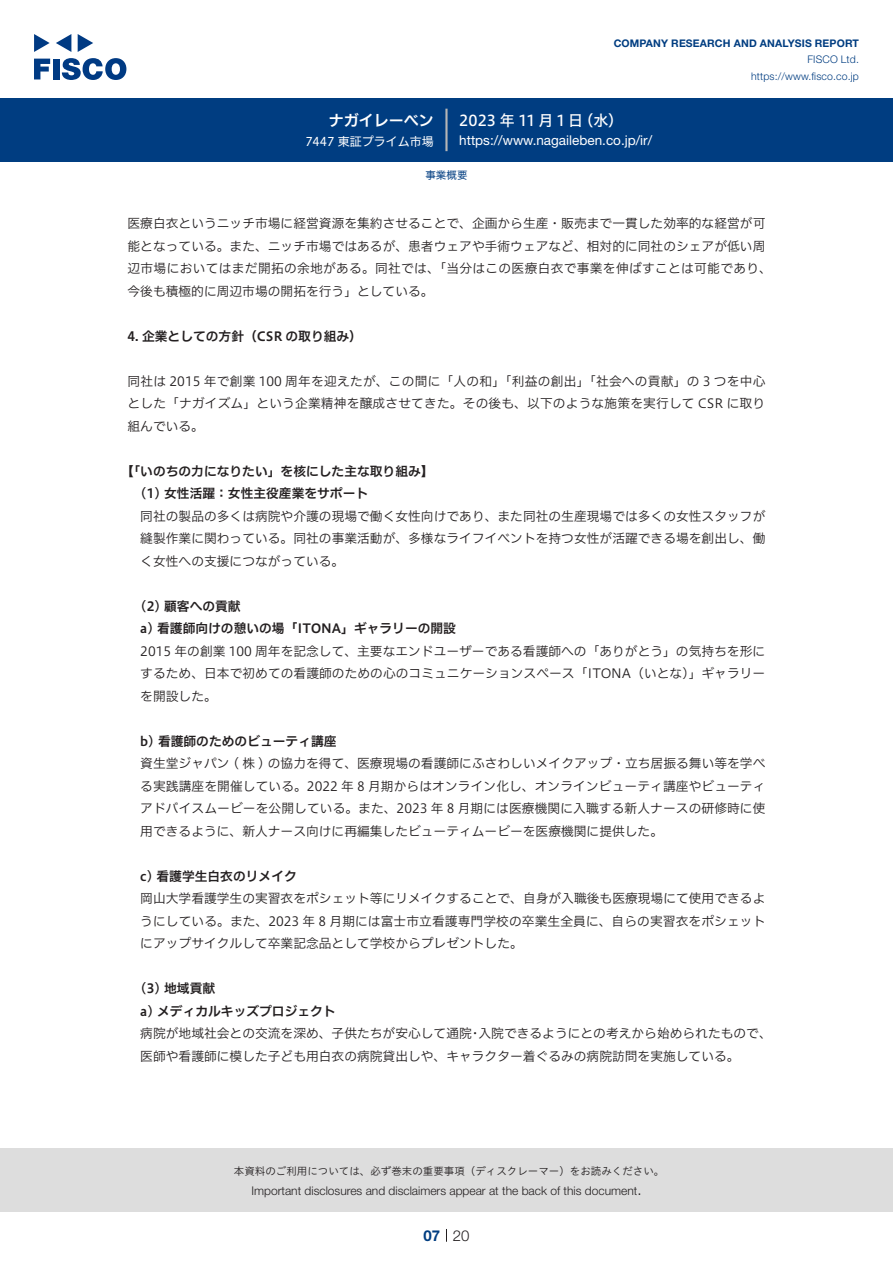
<style>
.page{position:relative;width:893px;height:1263px;background:#fff}
.page>*{position:absolute;margin:0;border:0;box-sizing:border-box;transform-origin:0 0}
.t1{font:15px "Hiragino UD Sans F Std N W5";letter-spacing:.175em;color:#fff}
.t2{font:15px "Hiragino UD Sans F Std N W6";color:#fff}
.t3{font:300 15px "Helvetica Neue LT Std";color:#231f20}
.t4{font:700 15px "Helvetica Neue LT Std";color:#003d81}
.t5{font:13.5px "Helvetica Neue LT Std";color:#fff}
.t6{font:12.75px/22.5px "Hiragino UD Sans F Std N W3";color:#231f20;text-align:justify}
.t7{font:12.75px/22.5px "Hiragino UD Sans F Std N W6";color:#231f20}
.t8{font:300 12px "Helvetica Neue LT Std";color:#231f20}
.t9{font:12px "Hiragino UD Sans F Std N W4";color:#fff}
.t10{font:10.5px "Hiragino UD Sans Std W3";color:#231f20}
.t11{font:700 10.5px "Helvetica Neue LT Std";letter-spacing:.015em;color:#003d81}
.t12{font:300 10.5px/16.5px "Helvetica Neue LT Std";letter-spacing:.015em;color:#003d81;text-align:right}
.t13{font:10.5px "Hiragino UD Sans F Std N W4";color:#003d81}
</style>
<div class="page">
<div style="left:0;top:1148px;width:893px;height:64px;background:#ddd"></div>
<svg style="left:34px;top:59px;width:16px;height:20px"></svg>
<div style="left:53px;top:59px;width:6px;height:20px;background:#003a83"></div>
<svg style="left:62px;top:58px;width:64px;height:22px"></svg>
<svg style="left:34px;top:34px;width:16px;height:18px"></svg>
<svg style="left:78px;top:34px;width:15px;height:18px"></svg>
<svg style="left:56px;top:34px;width:15px;height:18px"></svg>
<div style="left:0;top:98px;width:893px;height:64px;background:#003d81"></div>
<hr style="left:445px;top:109px;width:3px;height:42px;background:#b5b5b6">
<svg style="left:446px;top:1229px;width:1px;height:13px"></svg>
<p class="t2" style="left:329px;top:109px;width:107px">ナガイレーベン</p>
<p class="t9" style="left:305px;top:132px;width:130px">7447 東証プライム市場</p>
<p class="t11" style="left:614px;top:37px;width:247px">COMPANY RESEARCH AND ANALYSIS REPORT</p>
<p class="t12" style="left:751px;top:51px;width:109px">FISCO Ltd. https://www.fisco.co j p.</p>
<p class="t1" style="left:459px;top:109px;width:126px">2023年11月1日</p>
<p class="t1" style="left:578px;top:109px;width:46px">（水(</p>
<p class="t5" style="left:459px;top:132px;width:194px">https://www.nagaileben. c o j p. /i r/</p>
<p class="t13" style="left:425px;top:167px;width:43px">事業概要</p>
<p class="t6" style="left:128px;top:211px;width:646px;text-align:left">医療白衣というニッチ市場に経営資源を集約させることで、企画から生産・販売まで一貫した効率的な経営が可能となっている。また、ニッチ市場ではあるが、患者ウェアや手術ウェアなど、相対的に同社のシェアが低い周辺市場においてはまだ開拓の余地がある。同社では、「当分はこの医療白衣で事業を伸ばすことは可能であり、今後も積極的に周辺市場の開拓を行う」としている。</p>
<p class="t7" style="left:128px;top:324px;width:236px">4. 企業としての方針（CSR の取り組み(</p>
<p class="t6" style="left:128px;top:369px;width:639px">同社は 2015 年で創業 100 周年を迎えたが、この間に「人の和」「利益の創出」「社会への貢献」の 3 つを中心とした「ナガイズム」という企業精神を醸成させてきた。その後も、以下のような施策を実行して CSR に取り組んでいる。</p>
<p class="t7" style="left:140px;top:459px;width:295px;text-indent:-19px">【「いのちの力になりたい」を核にした主な取り組み【<br>1( ) 女性活躍：女性主役産業をサポート</p>
<p class="t6" style="left:140px;top:504px;width:627px">同社の製品の多くは病院や介護の現場で働く女性向けであり、また同社の生産現場では多くの女性スタッフが縫製作業に関わっている。同社の事業活動が、多様なライフイベントを持つ女性が活躍できる場を創出し、働く女性への支援につながっている。</p>
<p class="t7" style="left:140px;top:594px;width:317px">2( ) 顧客への貢献<br>a) 看護師向けの憩いの場「ITONA」ギャラリーの開設</p>
<p class="t6" style="left:140px;top:639px;width:626px">2015 年の創業 100 周年を記念して、主要なエンドユーザーである看護師への「ありがとう」の気持ちを形にするため、日本で初めての看護師のための心のコミュニケーションスペース「ITONA（いとな）」ギャラリーを開設した。</p>
<p class="t7" style="left:140px;top:729px;width:198px">b) 看護師のためのビューティ講座</p>
<p class="t6" style="left:140px;top:751px;width:627px">資生堂ジャパン ( 株 ) の協力を得て、医療現場の看護師にふさわしいメイクアップ・立ち居振る舞い等を学べる実践講座を開催している。2022 年 8 月期からはオンライン化し、オンラインビューティ講座やビューティアドバイスムービーを公開している。また、2023 年 8 月期には医療機関に入職する新人ナースの研修時に使用できるように、新人ナース向けに再編集したビューティムービーを医療機関に提供した。</p>
<p class="t7" style="left:140px;top:864px;width:158px">c) 看護学生白衣のリメイク</p>
<p class="t6" style="left:140px;top:886px;width:627px">岡山大学看護学生の実習衣をポシェット等にリメイクすることで、自身が入職後も医療現場にて使用できるようにしている。また、2023 年 8 月期には富士市立看護専門学校の卒業生全員に、自らの実習衣をポシェットにアップサイクルして卒業記念品として学校からプレゼントした。</p>
<p class="t7" style="left:140px;top:976px;width:197px">3( ) 地域貢献<br>a) メディカルキッズプロジェクト</p>
<p class="t6" style="left:478px;top:1021px;width:295px">入院できるようにとの考えから始められたもので、</p>
<p class="t6" style="left:140px;top:1021px;width:601px">病院が地域社会との交流を深め、子供たちが安心して通院<br>医師や看護師に模した子ども用白衣の病院貸出しや、キャラクター着ぐるみの病院訪問を実施している。</p>
<p class="t6" style="left:469px;top:1021px;width:14px">・</p>
<p class="t10" style="left:234px;top:1163px;width:432px">本資料のご利用については、必ず巻末の重要事項（ディスクレーマー）をお読みください。</p>
<p class="t3" style="left:637px;top:1180px;width:6px">.</p>
<p class="t8" style="left:251px;top:1183px;width:387px">Important disclosures and disclaimers appear at the back of this document</p>
<p class="t4" style="left:423px;top:1226px;width:18px">07</p>
<p class="t3" style="left:453px;top:1226px;width:18px">20</p>
</div>
